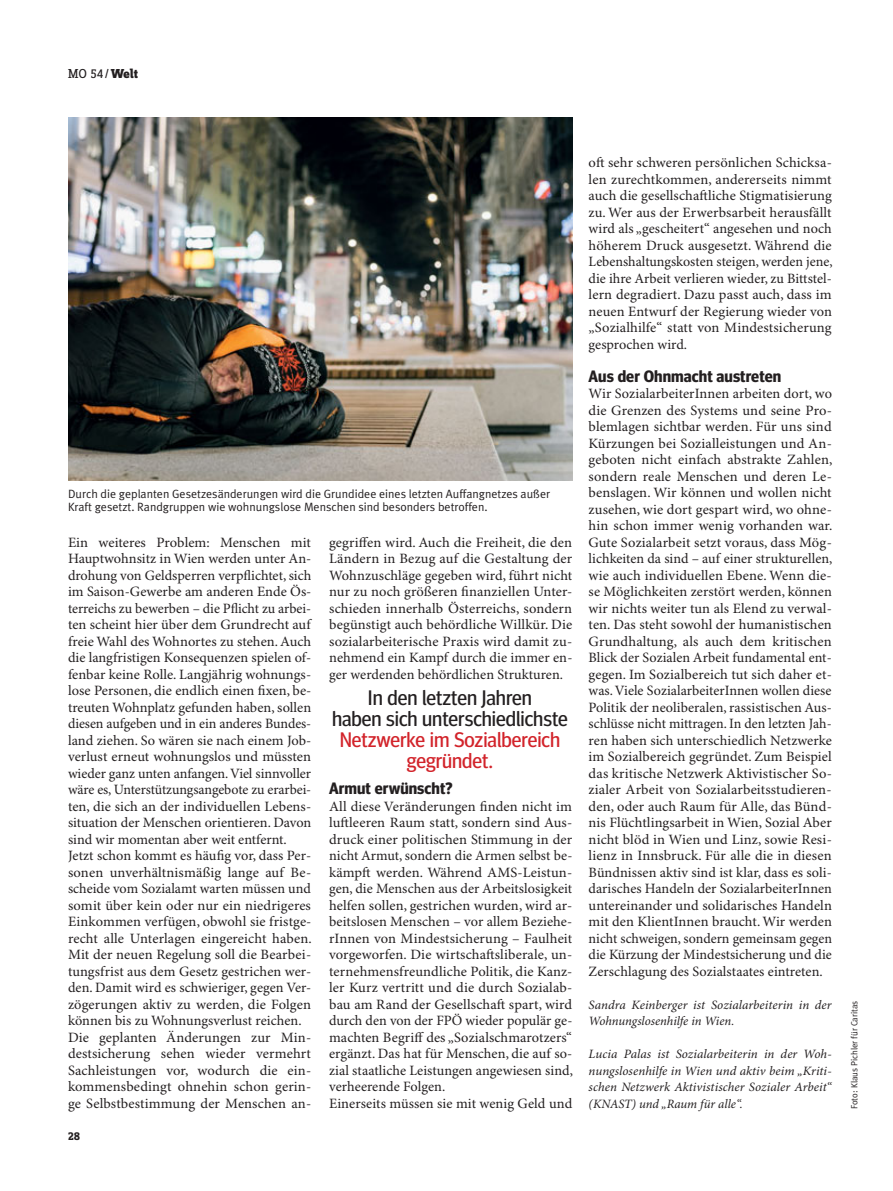
<style>
.page{position:relative;width:893px;height:1191px;background:#fff}
.page>*{position:absolute;margin:0;border:0;box-sizing:border-box;transform-origin:0 0}
.t1{font:21px/21px "Meta Headline";color:#231f20;text-align:center}
.t2{font:21px/21px "Meta Headline";color:#d2232a;text-align:center}
.t3{font:700 16.5px "Meta Headline";letter-spacing:.005em;color:#231f20}
.t4{font:14.25px/16.5px "Minion Pro";letter-spacing:.005em;color:#231f20;text-align:justify}
.t5{font:13.5px "Zine Slab Dis";color:#231f20}
.t6{font:italic 12.75px/16.5px "Minion Pro";color:#231f20}
.t7{font:12px/13.5px "Meta Plus Normal";color:#231f20}
.t8{font:700 12px "Zine Slab Dis";color:#231f20}
.t9{font:9px "Meta Plus Normal";color:#231f20}
.s1{font-weight:800}
</style>
<div class="page">
<img style="left:68px;top:118px;width:504px;height:363px">
<p class="t5" style="left:68px;top:66px;width:71px">MO 54 / <span class="s1">Welt</span></p>
<p class="t7" style="left:68px;top:487px;width:484px">Durch die geplanten Gesetzesänderungen wird die Grundidee eines letzten Auffangnetzes außer<br>Kraft gesetzt. Randgruppen wie wohnungslose Menschen sind besonders betroffen.</p>
<p class="t4" style="left:68px;top:535px;width:245px;text-align:left">Ein weiteres Problem: Menschen mit Hauptwohnsitz in Wien werden unter An&shy;drohung von Geldsperren verpflichtet, sich im Saison-Gewerbe am anderen Ende Ös&shy;terreichs zu bewerben – die Pflicht zu arbei&shy;ten scheint hier über dem Grundrecht auf freie Wahl des Wohnortes zu stehen. Auch die langfristigen Konsequenzen spielen of&shy;fenbar keine Rolle. Langjährig wohnungs&shy;lose Personen, die endlich einen fixen, be&shy;treuten Wohnplatz gefunden haben, sollen diesen aufgeben und in ein anderes Bundes&shy;land ziehen. So wären sie nach einem Job&shy;verlust erneut wohnungslos und müssten wieder ganz unten anfangen. Viel sinnvoller wäre es, Unterstützungsangebote zu erarbei&shy;ten, die sich an der individuellen Lebens&shy;situation der Menschen orientieren. Davon sind wir momentan aber weit entfernt.<br>Jetzt schon kommt es häufig vor, dass Per&shy;sonen unverhältnismäßig lange auf Be&shy;scheide vom Sozialamt warten müssen und somit über kein oder nur ein niedrigeres Einkommen verfügen, obwohl sie fristge&shy;recht alle Unterlagen eingereicht haben.<br>Mit der neuen Regelung soll die Bearbei&shy;tungsfrist aus dem Gesetz gestrichen wer&shy;den. Damit wird es schwieriger, gegen Ver&shy;zögerungen aktiv zu werden, die Folgen können bis zu Wohnungsverlust reichen.<br>Die geplanten Änderungen zur Min&shy;destsicherung sehen wieder vermehrt Sachleistungen vor, wodurch die ein&shy;kommensbedingt ohnehin schon gerin&shy;ge Selbstbestimmung der Menschen an-</p>
<p class="t4" style="left:329px;top:535px;width:245px">gegriffen wird. Auch die Freiheit, die den Ländern in Bezug auf die Gestaltung der Wohnzuschläge gegeben wird, führt nicht nur zu noch größeren finanziellen Unter&shy;schieden innerhalb Österreichs, sondern begünstigt auch behördliche Willkür. Die sozialarbeiterische Praxis wird damit zu&shy;nehmend ein Kampf durch die immer en&shy;ger werdenden behördlichen Strukturen.</p>
<h1 class="t1" style="left:332px;top:688px;width:237px">In den letzten Jahren<br>haben sich unterschiedlichste</h1>
<h1 class="t2" style="left:340px;top:730px;width:222px">Netzwerke im Sozialbereich gegründet.</h1>
<p class="t3" style="left:329px;top:782px;width:125px">Armut erwünscht?</p>
<p class="t4" style="left:329px;top:799px;width:245px;text-align:left">All diese Veränderungen finden nicht im luftleeren Raum statt, sondern sind Aus&shy;druck einer politischen Stimmung in der nicht Armut, sondern die Armen selbst be&shy;kämpft werden. Während AMS-Leistun&shy;gen, die Menschen aus der Arbeitslosigkeit helfen sollen, gestrichen wurden, wird ar&shy;beitslosen Menschen – vor allem Beziehe&shy;rInnen von Mindestsicherung – Faulheit vorgeworfen. Die wirtschaftsliberale, un&shy;ternehmensfreundliche Politik, die Kanz&shy;ler Kurz vertritt und die durch Sozialab&shy;bau am Rand der Gesellschaft spart, wird durch den von der FPÖ wieder populär ge&shy;machten Begriff des „Sozialschmarotzers“ ergänzt. Das hat für Menschen, die auf so&shy;zial staatliche Leistungen angewiesen sind, verheerende Folgen.<br>Einerseits müssen sie mit wenig Geld und</p>
<p class="t8" style="left:68px;top:1128px;width:14px">28</p>
<p class="t4" style="left:589px;top:155px;width:246px">oft sehr schweren persönlichen Schicksa&shy;len zurechtkommen, andererseits nimmt auch die gesellschaftliche Stigmatisierung zu. Wer aus der Erwerbsarbeit herausfällt wird als „gescheitert“ angesehen und noch höherem Druck ausgesetzt. Während die Lebenshaltungskosten steigen, werden jene, die ihre Arbeit verlieren wieder, zu Bittstel&shy;lern degradiert. Dazu passt auch, dass im neuen Entwurf der Regierung wieder von „Sozialhilfe“ statt von Mindestsicherung gesprochen wird.</p>
<p class="t3" style="left:589px;top:370px;width:194px">Aus der Ohnmacht austreten</p>
<p class="t4" style="left:589px;top:386px;width:245px">Wir SozialarbeiterInnen arbeiten dort, wo die Grenzen des Systems und seine Pro&shy;blemlagen sichtbar werden. Für uns sind Kürzungen bei Sozialleistungen und An&shy;geboten nicht einfach abstrakte Zahlen, sondern reale Menschen und deren Le&shy;benslagen. Wir können und wollen nicht zusehen, wie dort gespart wird, wo ohne&shy;hin schon immer wenig vorhanden war.<br>Gute Sozialarbeit setzt voraus, dass Mög&shy;lichkeiten da sind – auf einer strukturellen, wie auch individuellen Ebene. Wenn die&shy;se Möglichkeiten zerstört werden, können wir nichts weiter tun als Elend zu verwal&shy;ten. Das steht sowohl der humanistischen Grundhaltung, als auch dem kritischen Blick der Sozialen Arbeit fundamental ent&shy;gegen. Im Sozialbereich tut sich daher et&shy;was. Viele SozialarbeiterInnen wollen diese Politik der neoliberalen, rassistischen Aus&shy;schlüsse nicht mittragen. In den letzten Jah&shy;ren haben sich unterschiedlich Netzwerke im Sozialbereich gegründet. Zum Beispiel das kritische Netzwerk Aktivistischer So&shy;zialer Arbeit von Sozialarbeitsstudieren&shy;den, oder auch Raum für Alle, das Bünd&shy;nis Flüchtlingsarbeit in Wien, Sozial Aber nicht blöd in Wien und Linz, sowie Resi&shy;lienz in Innsbruck. Für alle die in diesen Bündnissen aktiv sind ist klar, dass es soli&shy;darisches Handeln der SozialarbeiterInnen untereinander und solidarisches Handeln mit den KlientInnen braucht. Wir werden nicht schweigen, sondern gemeinsam gegen die Kürzung der Mindestsicherung und die Zerschlagung des Sozialstaates eintreten.</p>
<p class="t6" style="left:589px;top:997px;width:245px">Sandra Keinberger ist Sozialarbeiterin in der<br>Wohnungslosenhilfe in Wien.</p>
<p class="t6" style="left:589px;top:1047px;width:245px;text-align:justify">Lucia Palas ist Sozialarbeiterin in der Woh&shy;nungslosenhilfe in Wien und aktiv beim „Kriti&shy;schen Netzwerk Aktivistischer Sozialer Arbeit“ (KNAST) und „Raum für alle“.</p>
<p class="t9" style="left:851px;top:1109px;width:110px;rotate:-90deg">Foto: Klaus Pichler für Caritas</p>
</div>
